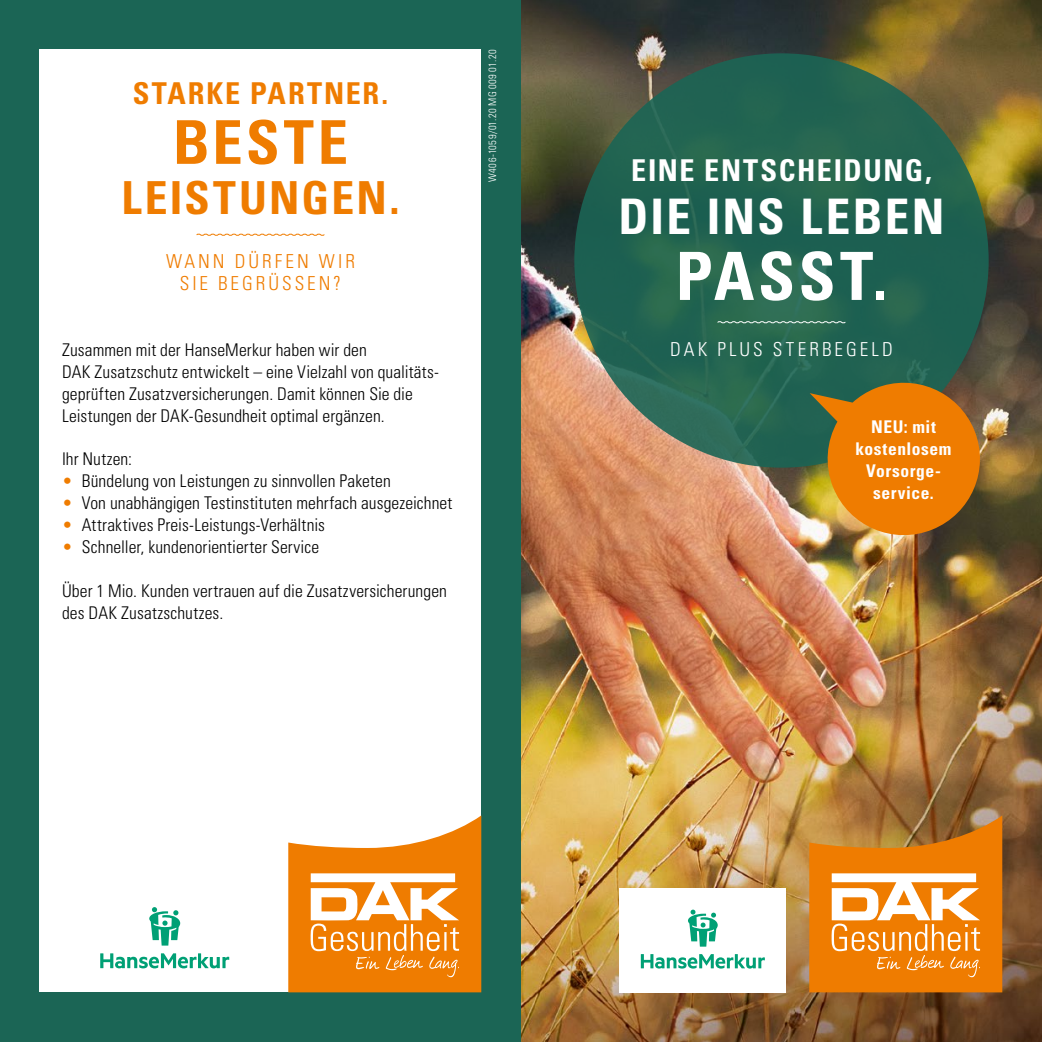
<style>
.page{position:relative;width:1042px;height:1042px;background:#fff}
.page>*{position:absolute;margin:0;border:0;box-sizing:border-box;transform-origin:0 0}
.t1{font:700 condensed 66.5px "Univers LT Std";letter-spacing:.055em;color:#fff}
.t2{font:700 condensed 60.38px "Univers LT Std";letter-spacing:.06em;color:#ef7c00}
.t3{font:700 condensed 49px "Univers LT Std";letter-spacing:.045em;color:#fff}
.t4{font:700 condensed 45.5px "Univers LT Std";letter-spacing:.05em;color:#ef7c00}
.t5{font:700 condensed 30.1px "Univers LT Std";letter-spacing:.055em;color:#fff}
.t6{font:700 condensed 30.1px "Univers LT Std";letter-spacing:.07em;color:#ef7c00}
.t7{font:300 condensed 19.25px/21.9px "Univers LT Std";letter-spacing:.155em;color:#ef7c00;text-align:center}
.t8{font:300 condensed 19.25px "Univers LT Std";letter-spacing:.16em;color:#fff}
.t9{font:300 condensed 17.5px/21.9px "Univers LT Std";letter-spacing:.005em;color:#000}
.t10{font:700 condensed 17.5px/21.9px "Univers LT Std";letter-spacing:.035em;color:#fff;text-align:center}
.t11{font:300 condensed 10.5px "Univers LT Std";letter-spacing:.045em;color:#fff}
.s1{color:#ef7c00}
</style>
<div class="page">
<img style="left:521px;top:0;width:521px;height:1042px">
<div style="left:574px;top:53px;width:414px;height:415px;background:#1b6555;border-radius:50%"></div>
<svg style="left:809px;top:372px;width:181px;height:173px;background:#b8761d"></svg>
<div style="left:0;top:0;width:521px;height:1042px;background:#1b6555"></div>
<div style="left:40px;top:50px;width:441px;height:942px;background:#fff"></div>
<svg style="left:288px;top:815px;width:193px;height:177px"></svg>
<svg style="left:809px;top:815px;width:193px;height:177px;background:#e69133"></svg>
<div style="left:620px;top:888px;width:166px;height:104px;background:#fff"></div>
<svg style="left:641px;top:909px;width:124px;height:59px"></svg>
<svg style="left:196px;top:233px;width:129px;height:3px"></svg>
<svg style="left:100px;top:907px;width:129px;height:61px"></svg>
<svg style="left:717px;top:321px;width:129px;height:3px"></svg>
<h3 class="t6" style="left:133px;top:75px;width:257px">STARKE PARTNER.</h3>
<h2 class="t2" style="left:173px;top:105px;width:176px">BESTE</h2>
<h3 class="t4" style="left:121px;top:170px;width:280px">LEISTUNGEN.</h3>
<p class="t7" style="left:166px;top:251px;width:190px">WANN DÜRFEN WIR<br>SIE BEGRÜSSEN?</p>
<p class="t9" style="left:62px;top:339px;width:378px">Zusammen mit der HanseMerkur haben wir den<br>DAK Zusatzschutz entwickelt – eine Vielzahl von qualitäts&shy;geprüften Zusatzversicherungen. Damit können Sie die Leistungen der DAK-Gesundheit optimal ergänzen.</p>
<p class="t9" style="left:62px;top:448px;width:72px">Ihr Nutzen:</p>
<p class="t9" style="left:62px;top:470px;width:330px"><span class="s1">•</span> Bündelung von Leistungen zu sinnvollen Paketen</p>
<p class="t9" style="left:62px;top:492px;width:392px"><span class="s1">•</span> Von unabhängigen Testinstituten mehrfach ausgezeichnet</p>
<p class="t9" style="left:62px;top:514px;width:264px"><span class="s1">•</span> Attraktives Preis-Leistungs-Verhältnis</p>
<p class="t9" style="left:62px;top:536px;width:259px"><span class="s1">•</span> Schneller, kundenorientierter Service</p>
<p class="t9" style="left:62px;top:579px;width:386px">Über 1 Mio. Kunden vertrauen auf die Zusatzversicherungen des DAK Zusatzschutzes.</p>
<p class="t11" style="left:486px;top:182px;width:134px;rotate:-90deg">W406-1059/01.20 MG 009 01.20</p>
<h3 class="t5" style="left:631px;top:152px;width:302px">EINE ENTSCHEIDUNG,</h3>
<h3 class="t3" style="left:618px;top:187px;width:327px">DIE INS LEBEN</h3>
<h1 class="t1" style="left:676px;top:235px;width:213px">PASST.</h1>
<p class="t8" style="left:670px;top:338px;width:224px">DAK PLUS STERBEGELD</p>
<p class="t10" style="left:855px;top:416px;width:97px">NEU: mit kostenlosem<br>Vorsorge&shy;service.</p>
</div>
